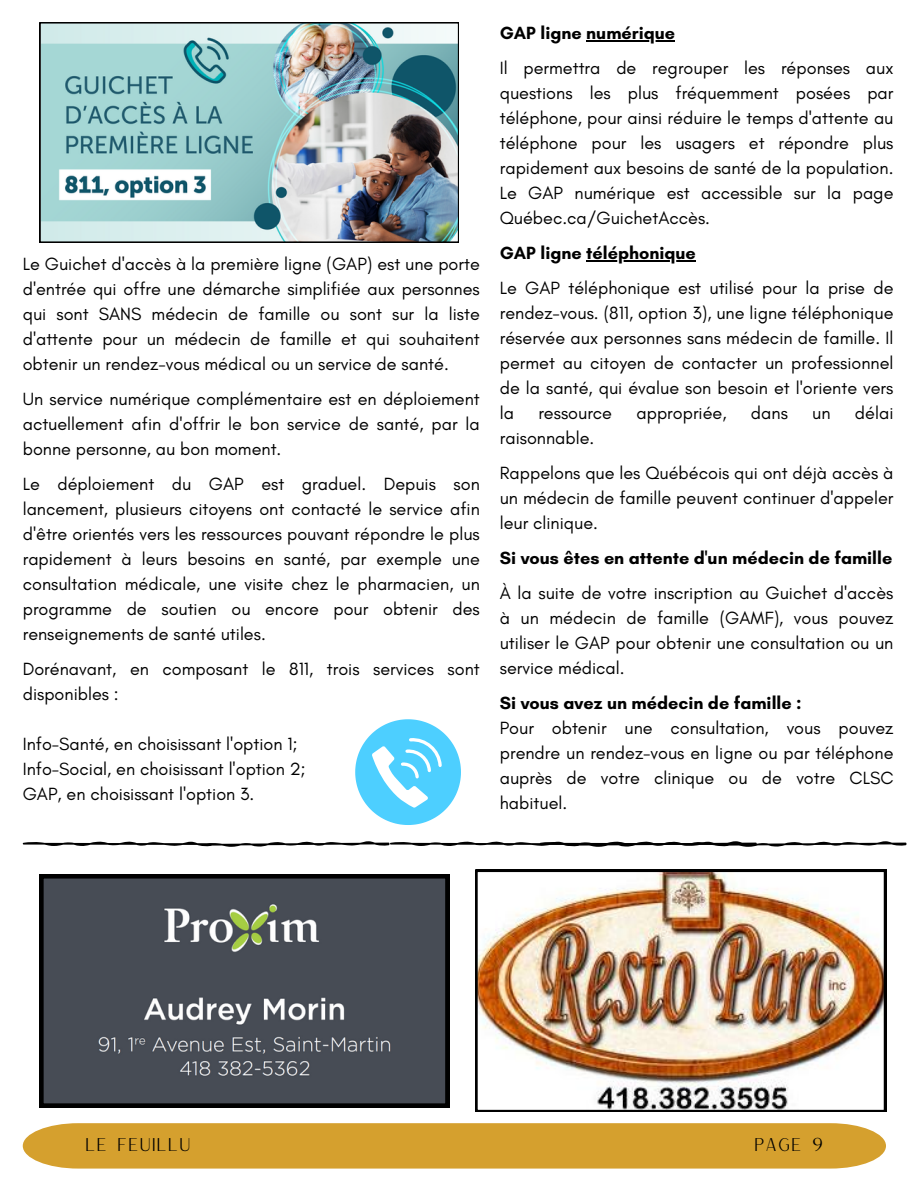
<style>
.page{position:relative;width:918px;height:1188px;background:#fff}
.page>*{position:absolute;margin:0;border:0;box-sizing:border-box;transform-origin:0 0}
.t1{font:18px/25px "Glacial Indifference";color:#000;text-align:justify}
.t2{font:700 18px "Glacial Indifference";color:#000}
.t3{font:18px "Versailles";color:#000}
</style>
<div class="page">
<svg style="left:23px;top:1123px;width:863px;height:46px;background:#d6a336"></svg>
<svg style="left:39px;top:874px;width:411px;height:234px;background:#4a4f56"></svg>
<img style="left:40px;top:22px;width:419px;height:221px">
<hr style="left:586px;top:40px;width:89px;height:1px;background:#000">
<hr style="left:586px;top:260px;width:110px;height:1px;background:#000">
<svg style="left:23px;top:841px;width:884px;height:6px"></svg>
<svg style="left:355px;top:719px;width:106px;height:106px"></svg>
<img style="left:475px;top:870px;width:411px;height:242px">
<p class="t1" style="left:23px;top:251px;width:459px">Le Guichet d'accès à la première ligne (GAP) est une porte d'entrée qui offre une démarche simplifiée aux personnes qui sont SANS médecin de famille ou sont sur la liste d'attente pour un médecin de famille et qui souhaitent obtenir un rendez-vous médical ou un service de santé.</p>
<p class="t1" style="left:23px;top:386px;width:459px">Un service numérique complémentaire est en déploiement actuellement afin d'offrir le bon service de santé, par la bonne personne, au bon moment.</p>
<p class="t1" style="left:23px;top:471px;width:459px">Le déploiement du GAP est graduel. Depuis son lancement, plusieurs citoyens ont contacté le service afin d'être orientés vers les ressources pouvant répondre le plus rapidement à leurs besoins en santé, par exemple une consultation médicale, une visite chez le pharmacien, un programme de soutien ou encore pour obtenir des renseignements de santé utiles.</p>
<p class="t1" style="left:23px;top:656px;width:459px">Dorénavant, en composant le 811, trois services sont disponibles :</p>
<p class="t1" style="left:23px;top:731px;width:276px">Info-Santé, en choisissant l'option 1;</p>
<p class="t1" style="left:23px;top:756px;width:285px">Info-Social, en choisissant l'option 2;</p>
<p class="t1" style="left:23px;top:781px;width:233px">GAP, en choisissant l'option 3.</p>
<h2 class="t2" style="left:500px;top:22px;width:177px">GAP ligne numérique</h2>
<p class="t1" style="left:500px;top:55px;width:395px">Il permettra de regrouper les réponses aux</p>
<p class="t1" style="left:500px;top:80px;width:395px">questions les plus fréquemment posées par téléphone, pour ainsi réduire le temps d'attente au téléphone pour les usagers et répondre plus rapidement aux besoins de santé de la population.<br>Le GAP numérique est accessible sur la page Québec.ca/GuichetAccès.</p>
<p class="t2" style="left:500px;top:242px;width:198px">GAP ligne téléphonique</p>
<h2 class="t1" style="left:500px;top:275px;width:395px">Le GAP téléphonique est utilisé pour la prise de</h2>
<p class="t1" style="left:500px;top:300px;width:395px">rendez-vous. (811, option 3), une ligne téléphonique réservée aux personnes sans médecin de famille. Il permet au citoyen de contacter un professionnel de la santé, qui évalue son besoin et l'oriente vers la</p>
<p class="t1" style="left:538px;top:400px;width:75px">ressource</p>
<p class="t1" style="left:636px;top:400px;width:92px">appropriée,</p>
<p class="t1" style="left:751px;top:400px;width:38px">dans</p>
<p class="t1" style="left:812px;top:400px;width:20px">un</p>
<p class="t1" style="left:855px;top:400px;width:40px">délai</p>
<p class="t1" style="left:500px;top:420px;width:395px;line-height:35px">raisonnable.<br>Rappelons que les Québécois qui ont déjà accès à</p>
<p class="t1" style="left:500px;top:485px;width:395px">un médecin de famille peuvent continuer d'appeler leur clinique.</p>
<p class="t2" style="left:500px;top:547px;width:394px">Si vous êtes en attente d'un médecin de famille</p>
<p class="t1" style="left:500px;top:580px;width:395px">À la suite de votre inscription au Guichet d'accès</p>
<p class="t1" style="left:500px;top:605px;width:395px">à un médecin de famille (GAMF), vous pouvez utiliser le GAP pour obtenir une consultation ou un service médical.</p>
<p class="t2" style="left:500px;top:692px;width:303px">Si vous avez un médecin de famille :</p>
<p class="t1" style="left:500px;top:715px;width:395px">Pour obtenir une consultation, vous pouvez prendre un rendez-vous en ligne ou par téléphone auprès de votre clinique ou de votre CLSC habituel.</p>
<p class="t3" style="left:85px;top:1133px;width:108px">LE FEUILLU</p>
<p class="t3" style="left:754px;top:1133px;width:71px">PAGE 9</p>
</div>
